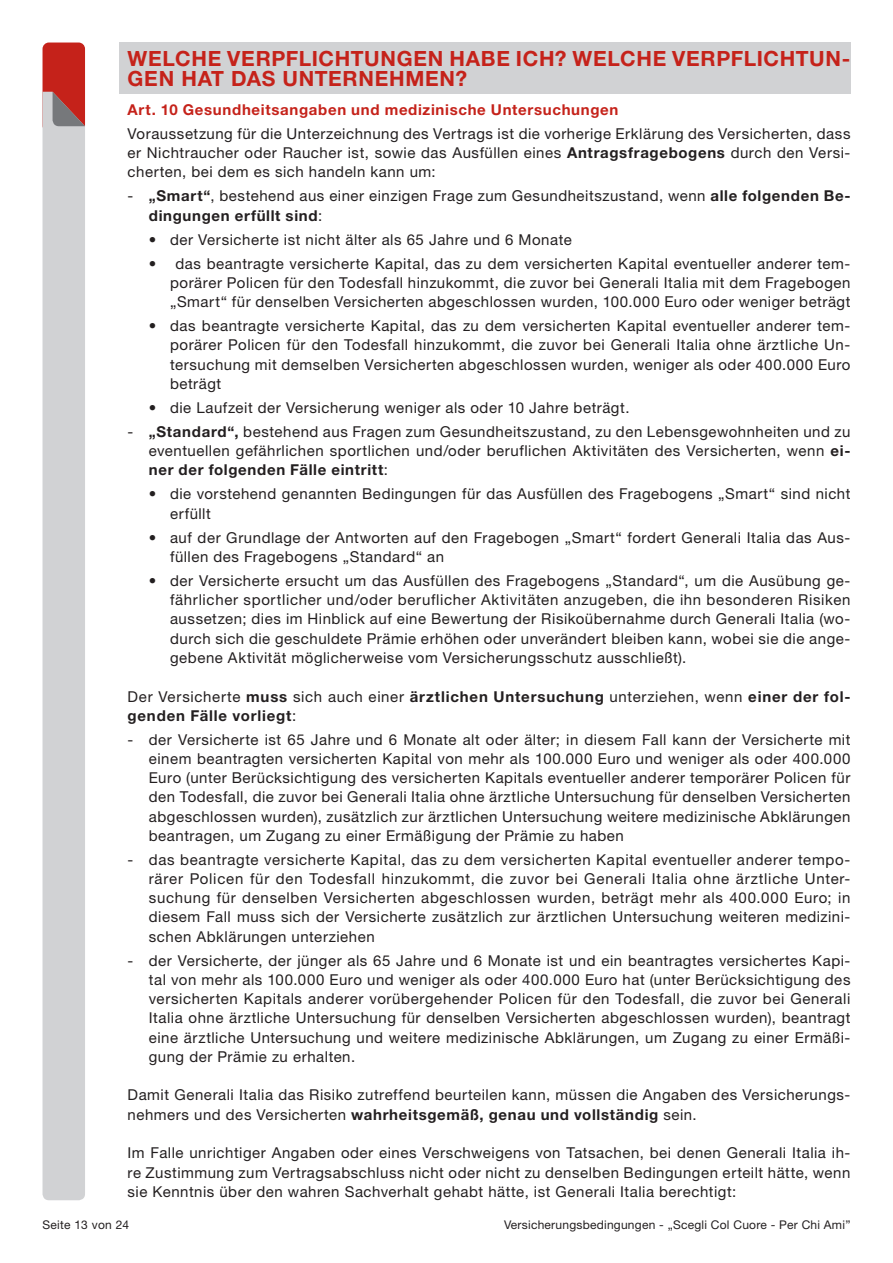
<style>
.page{position:relative;width:893px;height:1263px;background:#fff}
.page>*{position:absolute;margin:0;border:0;box-sizing:border-box;transform-origin:0 0}
.Titolo_Capitolo{font:700 21px/19.5px "Helvetica Neue LT Std";letter-spacing:.03em;color:#c5221a}
.Testi{font:15px/19.2px "Helvetica Neue LT Std";letter-spacing:.035em;color:#231f20;text-align:justify}
.Testi_primo_paragrafo{font:15px/19.2px "Helvetica Neue LT Std";letter-spacing:.035em;color:#231f20;text-align:justify}
.Testi-2{font:700 15px/19.2px "Helvetica Neue LT Std";letter-spacing:.055em;color:#231f20}
.Titoletto_rosso_primo{font:700 15px "Helvetica Neue LT Std";letter-spacing:.045em;color:#c5221a}
.t1{font:12px "Helvetica Neue LT Std";letter-spacing:.02em;color:#231f20}
.s1{font-weight:700}
.s2{font-weight:400}
</style>
<div class="page">
<div style="left:43px;top:43px;width:42px;height:89px;background:#c5221a;border-radius:6px"></div>
<div style="left:43px;top:92px;width:42px;height:1108px;background:#d1d2d4"></div>
<svg style="left:53px;top:92px;width:32px;height:34px"></svg>
<div style="left:119px;top:43px;width:731px;height:51px;background:#d1d2d4"></div>
<p class="Titolo_Capitolo" style="left:128px;top:48px;width:724px">WELCHE VERPFLICHTUNGEN HABE ICH? WELCHE VERPFLICHTUN-<br>GEN HAT DAS UNTERNEHMEN?</p>
<p class="Titoletto_rosso_primo" style="left:128px;top:100px;width:492px">Art. 10 Gesundheitsangaben und medizinische Untersuchungen</p>
<p class="Testi_primo_paragrafo" style="left:128px;top:124px;width:724px">Voraussetzung für die Unterzeichnung des Vertrags ist die vorherige Erklärung des Versicherten, dass er Nichtraucher oder Raucher ist, sowie das Ausfüllen eines <span class="s1">Antragsfragebogens</span> durch den Versi&shy;cherten, bei dem es sich handeln kann um:</p>
<p class="Testi" style="left:149px;top:186px;width:703px;text-indent:-21px">- <span class="s1">„Smart“</span>, bestehend aus einer einzigen Frage zum Gesundheitszustand, wenn <span class="s1">alle folgenden Be&shy;dingungen erfüllt sind</span>:</p>
<p class="Testi" style="left:149px;top:229px;width:424px">• der Versicherte ist nicht älter als 65 Jahre und 6 Monate</p>
<p class="Testi" style="left:170px;top:254px;width:682px;text-indent:-21px">• das beantragte versicherte Kapital, das zu dem versicherten Kapital eventueller anderer tem&shy;porärer Policen für den Todesfall hinzukommt, die zuvor bei Generali Italia mit dem Fragebogen „Smart“ für denselben Versicherten abgeschlossen wurden, 100.000 Euro oder weniger beträgt</p>
<p class="Testi" style="left:170px;top:316px;width:682px;text-indent:-21px">• das beantragte versicherte Kapital, das zu dem versicherten Kapital eventueller anderer tem&shy;porärer Policen für den Todesfall hinzukommt, die zuvor bei Generali Italia ohne ärztliche Un&shy;tersuchung mit demselben Versicherten abgeschlossen wurden, weniger als oder 400.000 Euro beträgt</p>
<p class="Testi" style="left:149px;top:398px;width:482px">• die Laufzeit der Versicherung weniger als oder 10 Jahre beträgt.</p>
<p class="Testi" style="left:149px;top:422px;width:703px;text-indent:-21px">- <span class="s1">„Standard“,</span> bestehend aus Fragen zum Gesundheitszustand, zu den Lebensgewohnheiten und zu eventuellen gefährlichen sportlichen und/oder beruflichen Aktivitäten des Versicherten, wenn <span class="s1">ei&shy;ner der folgenden Fälle eintritt</span>:</p>
<p class="Testi" style="left:170px;top:484px;width:682px;text-indent:-21px">• die vorstehend genannten Bedingungen für das Ausfüllen des Fragebogens „Smart“ sind nicht erfüllt</p>
<p class="Testi" style="left:170px;top:528px;width:682px;text-indent:-21px">• auf der Grundlage der Antworten auf den Fragebogen „Smart“ fordert Generali Italia das Aus&shy;füllen des Fragebogens „Standard“ an</p>
<p class="Testi" style="left:170px;top:571px;width:682px;text-indent:-21px">• der Versicherte ersucht um das Ausfüllen des Fragebogens „Standard“, um die Ausübung ge&shy;fährlicher sportlicher und/oder beruflicher Aktivitäten anzugeben, die ihn besonderen Risiken aussetzen; dies im Hinblick auf eine Bewertung der Risikoübernahme durch Generali Italia (wo&shy;durch sich die geschuldete Prämie erhöhen oder unverändert bleiben kann, wobei sie die ange&shy;gebene Aktivität möglicherweise vom Versicherungsschutz ausschließt).</p>
<p class="Testi-2" style="left:128px;top:686px;width:724px"><span class="s2">Der Versicherte</span> muss <span class="s2">sich auch einer</span> ärztlichen Untersuchung <span class="s2">unterziehen, wenn</span> einer der fol&shy;genden Fälle vorliegt<span class="s2">:</span></p>
<p class="Testi" style="left:149px;top:730px;width:703px;text-indent:-21px">- der Versicherte ist 65 Jahre und 6 Monate alt oder älter; in diesem Fall kann der Versicherte mit einem beantragten versicherten Kapital von mehr als 100.000 Euro und weniger als oder 400.000<br>Euro (unter Berücksichtigung des versicherten Kapitals eventueller anderer temporärer Policen für den Todesfall, die zuvor bei Generali Italia ohne ärztliche Untersuchung für denselben Versicherten abgeschlossen wurden), zusätzlich zur ärztlichen Untersuchung weitere medizinische Abklärungen beantragen, um Zugang zu einer Ermäßigung der Prämie zu haben</p>
<p class="Testi" style="left:149px;top:850px;width:703px;text-indent:-21px">- das beantragte versicherte Kapital, das zu dem versicherten Kapital eventueller anderer tempo&shy;rärer Policen für den Todesfall hinzukommt, die zuvor bei Generali Italia ohne ärztliche Unter&shy;suchung für denselben Versicherten abgeschlossen wurden, beträgt mehr als 400.000 Euro; in diesem Fall muss sich der Versicherte zusätzlich zur ärztlichen Untersuchung weiteren medizini&shy;schen Abklärungen unterziehen</p>
<p class="Testi" style="left:149px;top:951px;width:703px;text-indent:-21px">- der Versicherte, der jünger als 65 Jahre und 6 Monate ist und ein beantragtes versichertes Kapi&shy;tal von mehr als 100.000 Euro und weniger als oder 400.000 Euro hat (unter Berücksichtigung des versicherten Kapitals anderer vorübergehender Policen für den Todesfall, die zuvor bei Generali Italia ohne ärztliche Untersuchung für denselben Versicherten abgeschlossen wurden), beantragt eine ärztliche Untersuchung und weitere medizinische Abklärungen, um Zugang zu einer Ermäßi&shy;gung der Prämie zu erhalten.</p>
<p class="Testi" style="left:128px;top:1085px;width:724px">Damit Generali Italia das Risiko zutreffend beurteilen kann, müssen die Angaben des Versicherungs&shy;nehmers und des Versicherten <span class="s1">wahrheitsgemäß, genau und vollständig</span> sein.</p>
<p class="Testi" style="left:128px;top:1143px;width:724px">Im Falle unrichtiger Angaben oder eines Verschweigens von Tatsachen, bei denen Generali Italia ih&shy;re Zustimmung zum Vertragsabschluss nicht oder nicht zu denselben Bedingungen erteilt hätte, wenn sie Kenntnis über den wahren Sachverhalt gehabt hätte, ist Generali Italia berechtigt:</p>
<p class="t1" style="left:43px;top:1217px;width:88px">Seite 13 von 24</p>
<p class="t1" style="left:504px;top:1217px;width:348px">Versicherungsbedingungen - „Scegli Col Cuore - Per Chi Ami”</p>
</div>
